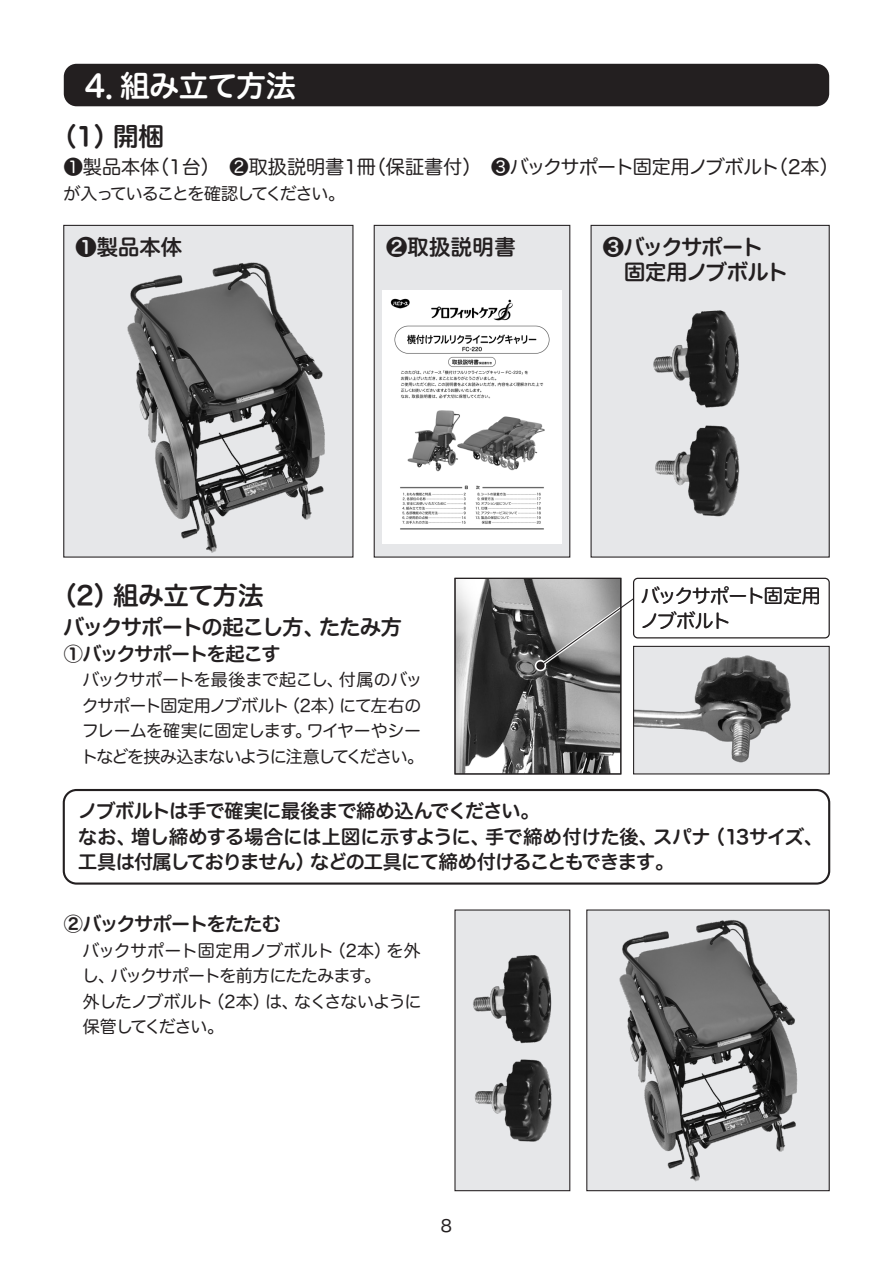
<style>
.page{position:relative;width:893px;height:1263px;background:#fff}
.page>*{position:absolute;margin:0;border:0;box-sizing:border-box;transform-origin:0 0}
.t1{font:29.7px "Hira Maru Std N W6";letter-spacing:-.02em;color:#fff}
.t2{font:25.5px "Hira Maru Std N W6";letter-spacing:-.015em;color:#231f20}
.t3{font:21.3px/25.5px "Hira Maru Std N W6";letter-spacing:-.035em;color:#231f20}
.t4{font:19.2px/25.5px "Hira Maru Std N W6";letter-spacing:-.035em;color:#231f20}
.t5{font:19.2px "Hira Maru Pro N W4";color:#231f20}
.t6{font:19.2px/25.5px "Hira Maru Pro N W4";letter-spacing:-.06em;color:#231f20}
.t7{font:19.2px "Hira Maru Std N W6";letter-spacing:-.065em;color:#231f20}
.t8{font:16.95px/25.5px "Hira Maru Pro N W4";letter-spacing:-.055em;color:#231f20}
.t9{font:16.65px "Hira Maru Pro N W4";color:#231f20}
</style>
<div class="page">
<div style="left:374px;top:225px;width:196px;height:332px;background:#e6e7e9"></div>
<div style="left:634px;top:646px;width:195px;height:128px;background:#e6e7e9"></div>
<div style="left:64px;top:225px;width:289px;height:332px;background:#e6e7e9"></div>
<div style="left:587px;top:910px;width:242px;height:281px;background:#e6e7e9"></div>
<div style="left:455px;top:910px;width:115px;height:281px;background:#e6e7e9"></div>
<div style="left:591px;top:225px;width:238px;height:332px;background:#e6e7e9"></div>
<img style="left:653px;top:310px;width:87px;height:207px">
<img style="left:473px;top:955px;width:79px;height:187px">
<img style="left:127px;top:262px;width:198px;height:291px">
<img style="left:619px;top:920px;width:179px;height:262px">
<img style="left:635px;top:655px;width:156px;height:108px">
<img style="left:456px;top:580px;width:163px;height:192px">
<img style="left:383px;top:291px;width:178px;height:252px">
<svg style="left:532px;top:588px;width:115px;height:85px"></svg>
<div style="left:634px;top:578px;width:195px;height:60px;background:#fff;border-radius:4px"></div>
<div style="left:633px;top:578px;width:197px;height:60px;border:1px solid #231f20;border-radius:4px"></div>
<div style="left:63px;top:789px;width:767px;height:96px;border:2px solid #231f20;border-radius:13px"></div>
<div style="left:64px;top:64px;width:765px;height:42px;background:#231f20;border-radius:13px"></div>
<div style="left:633px;top:646px;width:197px;height:128px;border:1px solid #231f20"></div>
<div style="left:63px;top:225px;width:290px;height:333px;border:1px solid #231f20"></div>
<div style="left:586px;top:909px;width:244px;height:282px;border:1px solid #231f20"></div>
<div style="left:454px;top:909px;width:116px;height:282px;border:1px solid #231f20"></div>
<div style="left:454px;top:578px;width:167px;height:196px;border:1px solid #231f20"></div>
<div style="left:374px;top:225px;width:196px;height:333px;border:1px solid #231f20"></div>
<div style="left:590px;top:225px;width:240px;height:333px;border:1px solid #231f20"></div>
<h1 class="t1" style="left:85px;top:63px;width:213px">4．組み立て方法</h1>
<h2 class="t2" style="left:51px;top:117px;width:115px">（1）開梱</h2>
<p class="t5" style="left:64px;top:150px;width:776px">❶製品本体（1台）　❷取扱説明書1冊（保証書付）　❸バックサポート固定用ノブボルト（2本）</p>
<p class="t8" style="left:63px;top:180px;width:283px">が入っていることを確認してください。</p>
<p class="t3" style="left:76px;top:234px;width:108px">❶製品本体</p>
<p class="t3" style="left:386px;top:234px;width:131px">❷取扱説明書</p>
<p class="t3" style="left:603px;top:234px;width:187px">❸バックサポート　固定用ノブボルト</p>
<h2 class="t2" style="left:51px;top:576px;width:214px">（2）組み立て方法</h2>
<p class="t3" style="left:63px;top:615px;width:340px">バックサポートの起こし方、たたみ方</p>
<p class="t7" style="left:64px;top:639px;width:218px">①バックサポートを起こす</p>
<p class="t8" style="left:81px;top:666px;width:345px">バックサポートを最後まで起こし、付属のバックサポート固定用ノブボルト（2本）にて左右のフレームを確実に固定します。ワイヤーやシートなどを挟み込まないように注意してください。</p>
<p class="t6" style="left:640px;top:582px;width:182px">バックサポート固定用ノブボルト</p>
<p class="t4" style="left:78px;top:799px;width:747px">ノブボルトは手で確実に最後まで締め込んでください。<br>なお、増し締めする場合には上図に示すように、手で締め付けた後、スパナ（13サイズ、工具は付属しておりません）などの工具にて締め付けることもできます。</p>
<p class="t4" style="left:64px;top:911px;width:219px">②バックサポートをたたむ</p>
<p class="t8" style="left:82px;top:936px;width:341px">バックサポート固定用ノブボルト（2本）を外し、バックサポートを前方にたたみます。<br>外したノブボルト（2本）は、なくさないように保管してください。</p>
<p class="t9" style="left:441px;top:1211px;width:13px">8</p>
</div>
